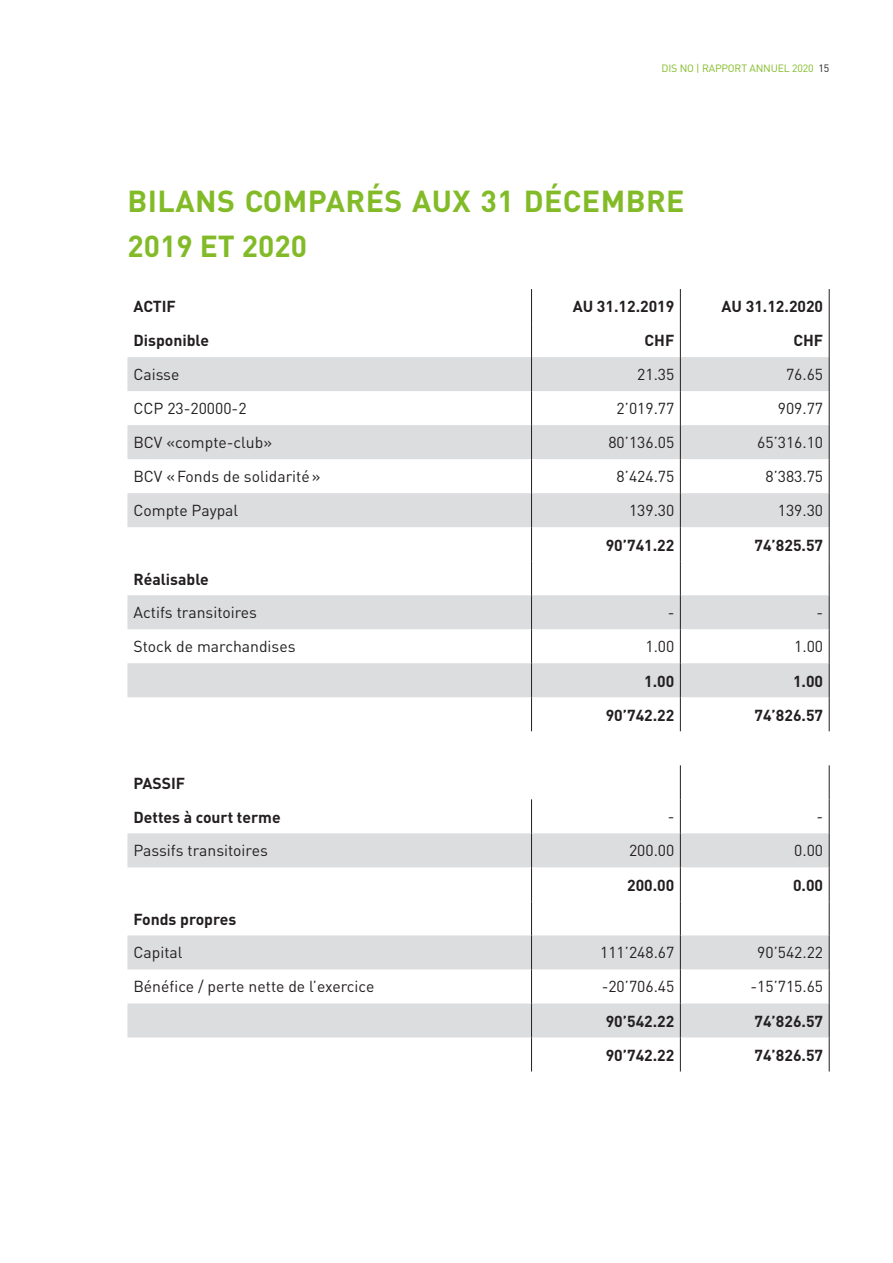
<style>
.page{position:relative;width:893px;height:1263px;background:#fff}
.page>*{position:absolute;margin:0;border:0;box-sizing:border-box;transform-origin:0 0}
.t1{font:700 30px/45px "DIN";letter-spacing:.015em;color:#82bb27}
.t2{font:15.75px "DIN";color:#231f20}
.t3{font:700 15.75px/34px "DIN";color:#231f20}
.t4{font:10.5px "DIN";letter-spacing:-.015em;color:#82bb27}
.s1{color:#231f20}
</style>
<div class="page">
<svg style="left:127px;top:357px;width:702px;height:170px;fill:#dcdddf"></svg>
<hr style="left:531px;top:289px;width:1px;height:34px;background:#231f20">
<hr style="left:680px;top:289px;width:1px;height:34px;background:#231f20">
<hr style="left:829px;top:289px;width:1px;height:34px;background:#231f20">
<hr style="left:531px;top:323px;width:1px;height:34px;background:#231f20">
<hr style="left:680px;top:323px;width:1px;height:34px;background:#231f20">
<hr style="left:829px;top:323px;width:1px;height:34px;background:#231f20">
<hr style="left:531px;top:357px;width:1px;height:34px;background:#231f20">
<hr style="left:680px;top:357px;width:1px;height:34px;background:#231f20">
<hr style="left:829px;top:357px;width:1px;height:34px;background:#231f20">
<hr style="left:531px;top:391px;width:1px;height:34px;background:#231f20">
<hr style="left:680px;top:391px;width:1px;height:34px;background:#231f20">
<hr style="left:829px;top:391px;width:1px;height:34px;background:#231f20">
<hr style="left:531px;top:425px;width:1px;height:34px;background:#231f20">
<hr style="left:680px;top:425px;width:1px;height:34px;background:#231f20">
<hr style="left:829px;top:425px;width:1px;height:34px;background:#231f20">
<hr style="left:531px;top:459px;width:1px;height:34px;background:#231f20">
<hr style="left:680px;top:459px;width:1px;height:34px;background:#231f20">
<hr style="left:829px;top:459px;width:1px;height:34px;background:#231f20">
<hr style="left:531px;top:493px;width:1px;height:34px;background:#231f20">
<hr style="left:680px;top:493px;width:1px;height:34px;background:#231f20">
<hr style="left:829px;top:493px;width:1px;height:34px;background:#231f20">
<hr style="left:531px;top:527px;width:1px;height:34px;background:#231f20">
<hr style="left:680px;top:527px;width:1px;height:34px;background:#231f20">
<hr style="left:829px;top:527px;width:1px;height:34px;background:#231f20">
<div style="left:127px;top:833px;width:702px;height:34px;background:#dcdddf"></div>
<hr style="left:680px;top:765px;width:1px;height:34px;background:#231f20">
<hr style="left:531px;top:799px;width:1px;height:34px;background:#231f20">
<hr style="left:829px;top:765px;width:1px;height:34px;background:#231f20">
<hr style="left:680px;top:799px;width:1px;height:34px;background:#231f20">
<hr style="left:829px;top:799px;width:1px;height:34px;background:#231f20">
<hr style="left:531px;top:833px;width:1px;height:34px;background:#231f20">
<hr style="left:680px;top:833px;width:1px;height:34px;background:#231f20">
<hr style="left:829px;top:833px;width:1px;height:34px;background:#231f20">
<hr style="left:531px;top:867px;width:1px;height:34px;background:#231f20">
<hr style="left:680px;top:867px;width:1px;height:34px;background:#231f20">
<hr style="left:829px;top:867px;width:1px;height:34px;background:#231f20">
<svg style="left:127px;top:935px;width:702px;height:102px;fill:#dcdddf"></svg>
<hr style="left:531px;top:901px;width:1px;height:34px;background:#231f20">
<hr style="left:680px;top:901px;width:1px;height:34px;background:#231f20">
<hr style="left:829px;top:901px;width:1px;height:34px;background:#231f20">
<hr style="left:531px;top:935px;width:1px;height:34px;background:#231f20">
<hr style="left:680px;top:935px;width:1px;height:34px;background:#231f20">
<hr style="left:829px;top:935px;width:1px;height:34px;background:#231f20">
<hr style="left:531px;top:969px;width:1px;height:34px;background:#231f20">
<hr style="left:680px;top:969px;width:1px;height:34px;background:#231f20">
<hr style="left:829px;top:969px;width:1px;height:34px;background:#231f20">
<hr style="left:531px;top:1003px;width:1px;height:34px;background:#231f20">
<hr style="left:680px;top:1003px;width:1px;height:34px;background:#231f20">
<hr style="left:829px;top:1003px;width:1px;height:34px;background:#231f20">
<hr style="left:531px;top:1037px;width:1px;height:34px;background:#231f20">
<hr style="left:680px;top:1037px;width:1px;height:34px;background:#231f20">
<hr style="left:829px;top:1037px;width:1px;height:34px;background:#231f20">
<svg style="left:127px;top:595px;width:702px;height:102px;fill:#dcdddf"></svg>
<hr style="left:531px;top:561px;width:1px;height:34px;background:#231f20">
<hr style="left:680px;top:561px;width:1px;height:34px;background:#231f20">
<hr style="left:829px;top:561px;width:1px;height:34px;background:#231f20">
<hr style="left:531px;top:595px;width:1px;height:34px;background:#231f20">
<hr style="left:680px;top:595px;width:1px;height:34px;background:#231f20">
<hr style="left:829px;top:595px;width:1px;height:34px;background:#231f20">
<hr style="left:531px;top:629px;width:1px;height:34px;background:#231f20">
<hr style="left:680px;top:629px;width:1px;height:34px;background:#231f20">
<hr style="left:829px;top:629px;width:1px;height:34px;background:#231f20">
<hr style="left:531px;top:663px;width:1px;height:34px;background:#231f20">
<hr style="left:680px;top:663px;width:1px;height:34px;background:#231f20">
<hr style="left:829px;top:663px;width:1px;height:34px;background:#231f20">
<hr style="left:531px;top:697px;width:1px;height:34px;background:#231f20">
<hr style="left:680px;top:697px;width:1px;height:34px;background:#231f20">
<hr style="left:829px;top:697px;width:1px;height:34px;background:#231f20">
<p class="t4" style="left:661px;top:62px;width:169px">DIS NO | RAPPORT ANNUEL 2020 <span class="s1">15</span></p>
<h1 class="t1" style="left:128px;top:178px;width:558px">BILANS COMPARÉS AUX 31 DÉCEMBRE<br>2019 ET 2020</h1>
<p class="t3" style="left:133px;top:289px;width:44px">ACTIF</p>
<p class="t3" style="left:573px;top:289px;width:103px">AU 31.12.2019</p>
<p class="t3" style="left:722px;top:289px;width:103px">AU 31.12.2020</p>
<p class="t3" style="left:133px;top:323px;width:77px">Disponible</p>
<p class="t3" style="left:644px;top:323px;width:31px">CHF</p>
<p class="t3" style="left:793px;top:323px;width:31px">CHF</p>
<p class="t2" style="left:133px;top:365px;width:48px">Caisse</p>
<p class="t2" style="left:637px;top:365px;width:39px">21.35</p>
<p class="t2" style="left:786px;top:365px;width:39px">76.65</p>
<p class="t2" style="left:133px;top:399px;width:115px">CCP 23-20000-2</p>
<p class="t2" style="left:617px;top:399px;width:59px">2’019.77</p>
<p class="t2" style="left:778px;top:399px;width:47px">909.77</p>
<p class="t2" style="left:133px;top:434px;width:140px">BCV «compte-club»</p>
<p class="t2" style="left:608px;top:434px;width:67px">80’136.05</p>
<p class="t2" style="left:757px;top:434px;width:67px">65’316.10</p>
<p class="t2" style="left:133px;top:468px;width:189px">BCV «Fonds de solidarité»</p>
<p class="t2" style="left:617px;top:468px;width:59px">8’424.75</p>
<p class="t2" style="left:765px;top:468px;width:59px">8’383.75</p>
<p class="t2" style="left:133px;top:502px;width:106px">Compte Paypal</p>
<p class="t2" style="left:629px;top:502px;width:47px">139.30</p>
<p class="t2" style="left:778px;top:502px;width:47px">139.30</p>
<p class="t3" style="left:606px;top:527px;width:70px">90’741.22</p>
<p class="t3" style="left:754px;top:527px;width:70px">74’825.57</p>
<p class="t3" style="left:133px;top:561px;width:77px">Réalisable</p>
<p class="t2" style="left:133px;top:604px;width:125px">Actifs transitoires</p>
<p class="t2" style="left:668px;top:604px;width:8px">-</p>
<p class="t2" style="left:816px;top:604px;width:8px">-</p>
<p class="t2" style="left:133px;top:638px;width:164px">Stock de marchandises</p>
<p class="t2" style="left:645px;top:638px;width:30px">1.00</p>
<p class="t2" style="left:794px;top:638px;width:30px">1.00</p>
<p class="t3" style="left:644px;top:663px;width:32px">1.00</p>
<p class="t3" style="left:793px;top:663px;width:32px">1.00</p>
<p class="t3" style="left:606px;top:697px;width:70px">90’742.22</p>
<p class="t3" style="left:754px;top:697px;width:70px">74’826.57</p>
<p class="t3" style="left:133px;top:765px;width:149px">PASSIF<br>Dettes à court terme</p>
<p class="t2" style="left:668px;top:808px;width:8px">-</p>
<p class="t2" style="left:816px;top:808px;width:8px">-</p>
<p class="t2" style="left:133px;top:842px;width:136px">Passifs transitoires</p>
<p class="t2" style="left:629px;top:842px;width:47px">200.00</p>
<p class="t2" style="left:794px;top:842px;width:30px">0.00</p>
<p class="t3" style="left:627px;top:867px;width:49px">200.00</p>
<p class="t3" style="left:793px;top:867px;width:32px">0.00</p>
<p class="t3" style="left:133px;top:901px;width:104px">Fonds propres</p>
<p class="t2" style="left:133px;top:944px;width:50px">Capital</p>
<p class="t2" style="left:600px;top:944px;width:76px">111’248.67</p>
<p class="t2" style="left:757px;top:944px;width:67px">90’542.22</p>
<p class="t2" style="left:133px;top:978px;width:242px">Bénéfice / perte nette de l’exercice</p>
<p class="t2" style="left:602px;top:978px;width:74px">-20’706.45</p>
<p class="t2" style="left:750px;top:978px;width:74px">-15’715.65</p>
<p class="t3" style="left:606px;top:1003px;width:70px">90’542.22</p>
<p class="t3" style="left:754px;top:1003px;width:70px">74’826.57</p>
<p class="t3" style="left:606px;top:1038px;width:70px">90’742.22</p>
<p class="t3" style="left:754px;top:1038px;width:70px">74’826.57</p>
</div>
